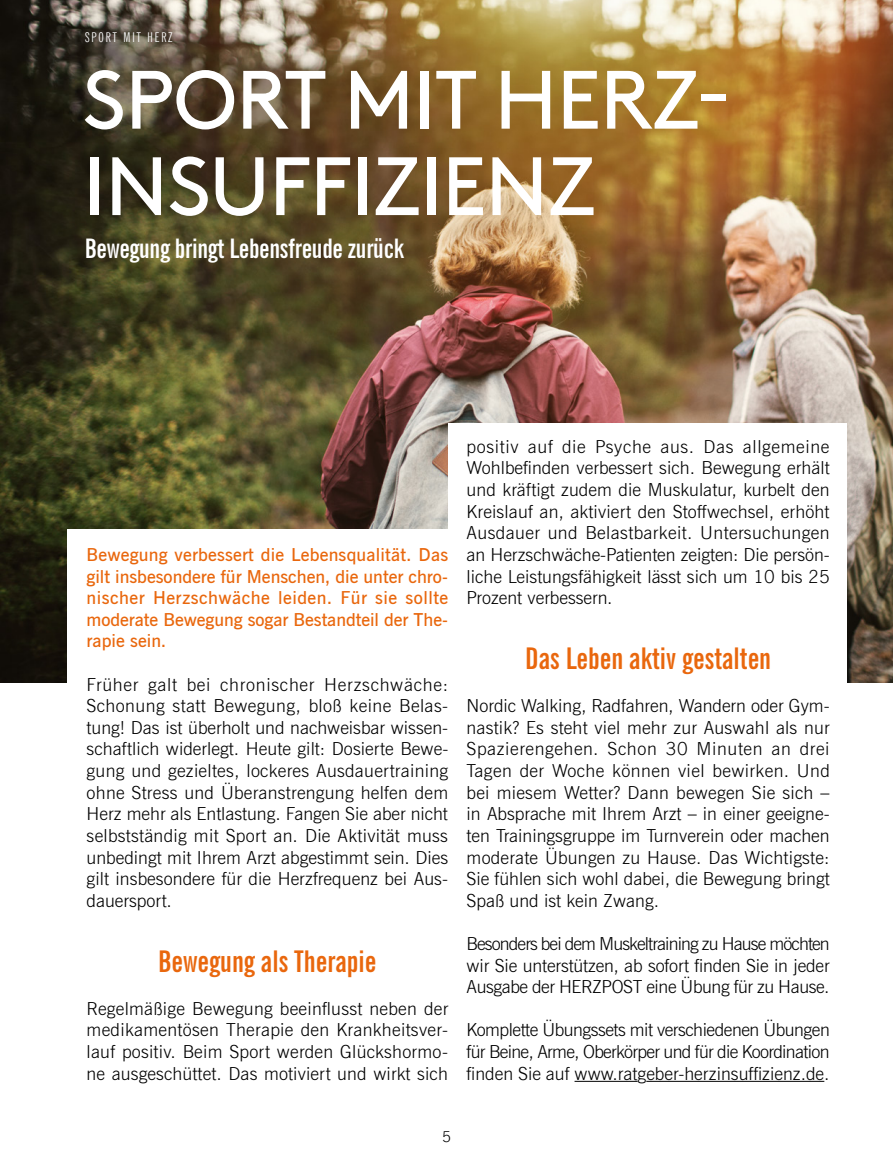
<style>
.page{position:relative;width:893px;height:1170px;background:#fff}
.page>*{position:absolute;margin:0;border:0;box-sizing:border-box;transform-origin:0 0}
.t1{font:82.5px/86.4px "Brown";letter-spacing:-.015em;color:#fff}
.t2{font:700 extra-condensed 30px "News Gothic BT";color:#e9670d}
.t3{font:700 extra-condensed 27px "News Gothic BT";letter-spacing:-.01em;color:#fff}
.t4{font:300 18px/21.6px "News Gothic BT";color:#000;text-align:justify}
.t5{font:600 18px/21.6px "News Gothic BT";letter-spacing:-.005em;color:#e9670d;text-align:justify}
.t6{font:300 15px "News Gothic BT";color:#000}
.t7{font:extra-condensed 13.5px "News Gothic BT";letter-spacing:.15em;color:#fff}
</style>
<div class="page">
<img style="left:0;top:0;width:893px;height:682px">
<div style="left:67px;top:529px;width:399px;height:549px;background:#fff"></div>
<div style="left:448px;top:423px;width:398px;height:657px;background:#fff"></div>
<hr style="left:574px;top:1080px;width:64px;height:1px;background:#000">
<hr style="left:646px;top:1080px;width:178px;height:1px;background:#000">
<p class="t7" style="left:85px;top:29px;width:89px">SPORT MIT HERZ</p>
<h1 class="t1" style="left:82px;top:50px;width:651px">SPORT MIT HERZ-<br>INSUFFIZIENZ</h1>
<h3 class="t3" style="left:85px;top:232px;width:321px">Bewegung bringt Lebensfreude zurück</h3>
<p class="t5" style="left:87px;top:543px;width:363px">Bewegung verbessert die Lebensqualität. Das gilt insbesondere für Menschen, die unter chro&shy;nischer Herzschwäche leiden. Für sie sollte moderate Bewegung sogar Bestandteil der The&shy;rapie sein.</p>
<p class="t4" style="left:87px;top:673px;width:363px">Früher galt bei chronischer Herzschwäche:<br>Schonung statt Bewegung, bloß keine Belas&shy;tung! Das ist überholt und nachweisbar wissen&shy;schaftlich widerlegt. Heute gilt: Dosierte Bewe&shy;gung und gezieltes, lockeres Ausdauertraining ohne Stress und Überanstrengung helfen dem Herz mehr als Entlastung. Fangen Sie aber nicht selbstständig mit Sport an. Die Aktivität muss unbedingt mit Ihrem Arzt abgestimmt sein. Dies gilt insbesondere für die Herzfrequenz bei Aus&shy;dauersport.</p>
<h2 class="t2" style="left:158px;top:942px;width:220px">Bewegung als Therapie</h2>
<p class="t4" style="left:87px;top:997px;width:363px">Regelmäßige Bewegung beeinflusst neben der medikamentösen Therapie den Krankheitsver&shy;lauf positiv. Beim Sport werden Glückshormo&shy;ne ausgeschüttet. Das motiviert und wirkt sich</p>
<p class="t4" style="left:467px;top:435px;width:365px">positiv auf die Psyche aus. Das allgemeine Wohlbefinden verbessert sich. Bewegung erhält und kräftigt zudem die Muskulatur, kurbelt den Kreislauf an, aktiviert den Stoffwechsel, erhöht Ausdauer und Belastbarkeit. Untersuchungen an Herzschwäche-Patienten zeigten: Die persön&shy;liche Leistungsfähigkeit lässt sich um 10 bis 25<br>Prozent verbessern.</p>
<h2 class="t2" style="left:525px;top:640px;width:247px">Das Leben aktiv gestalten</h2>
<p class="t4" style="left:467px;top:694px;width:365px">Nordic Walking, Radfahren, Wandern oder Gym&shy;nastik? Es steht viel mehr zur Auswahl als nur Spazierengehen. Schon 30 Minuten an drei Tagen der Woche können viel bewirken. Und bei miesem Wetter? Dann bewegen Sie sich – in Absprache mit Ihrem Arzt – in einer geeigne&shy;ten Trainingsgruppe im Turnverein oder machen moderate Übungen zu Hause. Das Wichtigste:<br>Sie fühlen sich wohl dabei, die Bewegung bringt Spaß und ist kein Zwang.</p>
<p class="t4" style="left:467px;top:932px;width:365px">Besonders bei dem Muskeltraining zu Hause möchten wir Sie unterstützen, ab sofort finden Sie in jeder Ausgabe der HERZPOST eine Übung für zu Hause.</p>
<p class="t4" style="left:467px;top:1018px;width:365px">Komplette Übungssets mit verschiedenen Übungen für Beine, Arme, Oberkörper und für die Koordination finden Sie auf www.ratgeber-herzinsuffizienz.de.</p>
<p class="t6" style="left:442px;top:1127px;width:10px">5</p>
</div>
